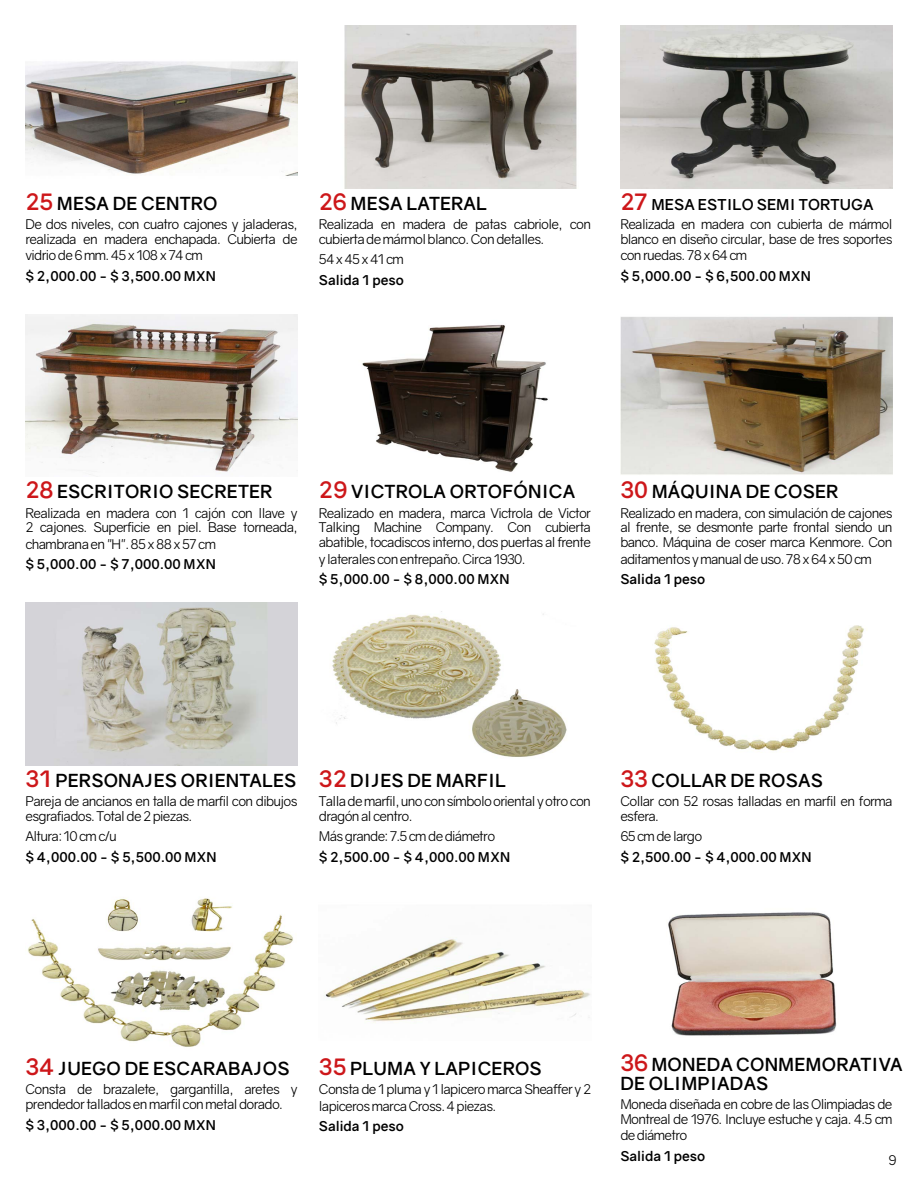
<style>
.page{position:relative;width:918px;height:1188px;background:#fff}
.page>*{position:absolute;margin:0;border:0;box-sizing:border-box;transform-origin:0 0}
.t1{font:700 18px/18.9px "Gravity";letter-spacing:.01em;color:#000}
.t2{font:700 15px "Gravity";letter-spacing:.01em;color:#000}
.t3{font:13.5px/15.6px "Gravity";letter-spacing:-.05em;color:#000;text-align:justify}
.t4{font:700 13.5px "Gravity";color:#000}
.s1{font-size:22.5px;color:#cd171a}
</style>
<div class="page">
<img style="left:26px;top:61px;width:272px;height:115px">
<img style="left:344px;top:26px;width:233px;height:162px">
<img style="left:620px;top:26px;width:272px;height:162px">
<img style="left:26px;top:314px;width:272px;height:161px">
<img style="left:362px;top:324px;width:186px;height:148px">
<img style="left:620px;top:316px;width:272px;height:159px">
<img style="left:26px;top:603px;width:272px;height:162px">
<img style="left:332px;top:611px;width:235px;height:146px">
<img style="left:654px;top:625px;width:210px;height:126px">
<img style="left:27px;top:898px;width:266px;height:149px">
<img style="left:324px;top:937px;width:267px;height:86px">
<img style="left:668px;top:912px;width:169px;height:124px">
<h1 class="t1" style="left:26px;top:194px;width:194px"><span class="s1">25</span> MESA DE CENTRO</h1>
<p class="t3" style="left:26px;top:216px;width:274px">De dos niveles, con cuatro cajones y jaladeras, realizada en madera enchapada. Cubierta de vidrio de 6 mm. 45 x 108 x 74 cm</p>
<p class="t4" style="left:26px;top:267px;width:192px">$ 2,000.00 - $ 3,500.00 MXN</p>
<h1 class="t1" style="left:319px;top:194px;width:170px"><span class="s1">26</span> MESA LATERAL</h1>
<p class="t3" style="left:319px;top:217px;width:274px;line-height:15px">Realizada en madera de patas cabriole, con cubierta de mármol blanco. Con detalles.</p>
<p class="t3" style="left:319px;top:252px;width:86px">54 x 45 x 41 cm</p>
<p class="t4" style="left:319px;top:272px;width:87px">Salida 1 peso</p>
<p class="t2" style="left:620px;top:195px;width:255px"><span class="s1">27</span> MESA ESTILO SEMI TORTUGA</p>
<p class="t3" style="left:620px;top:216px;width:274px">Realizada en madera con cubierta de mármol blanco en diseño circular, base de tres soportes con ruedas. 78 x 64 cm</p>
<p class="t4" style="left:620px;top:267px;width:192px">$ 5,000.00 - $ 6,500.00 MXN</p>
<h1 class="t1" style="left:26px;top:482px;width:248px"><span class="s1">28</span> ESCRITORIO SECRETER</h1>
<p class="t3" style="left:26px;top:505px;width:274px">Realizada en madera con 1 cajón con llave y 2 cajones. Superficie en piel. Base torneada, chambrana en "H". 85 x 88 x 57 cm</p>
<p class="t4" style="left:26px;top:556px;width:192px">$ 5,000.00 - $ 7,000.00 MXN</p>
<h1 class="t1" style="left:319px;top:482px;width:258px"><span class="s1">29</span> VICTROLA ORTOFÓNICA</h1>
<p class="t3" style="left:319px;top:505px;width:274px">Realizado en madera, marca Victrola de Victor Talking Machine Company. Con cubierta abatible, tocadiscos interno, dos puertas al frente y laterales con entrepaño. Circa 1930.</p>
<p class="t4" style="left:319px;top:571px;width:192px">$ 5,000.00 - $ 8,000.00 MXN</p>
<h1 class="t1" style="left:620px;top:482px;width:219px"><span class="s1">30</span> MÁQUINA DE COSER</h1>
<p class="t3" style="left:620px;top:505px;width:274px">Realizado en madera, con simulación de cajones al frente, se desmonte parte frontal siendo un banco. Máquina de coser marca Kenmore. Con aditamentos y manual de uso. 78 x 64 x 50 cm</p>
<p class="t4" style="left:620px;top:571px;width:87px">Salida 1 peso</p>
<h1 class="t1" style="left:26px;top:771px;width:272px"><span class="s1">31</span> PERSONAJES ORIENTALES</h1>
<p class="t3" style="left:26px;top:794px;width:274px;line-height:15px">Pareja de ancianos en talla de marfil con dibujos esgrafiados. Total de 2 piezas.</p>
<p class="t3" style="left:26px;top:829px;width:93px">Altura: 10 cm c/u</p>
<p class="t4" style="left:26px;top:849px;width:193px">$ 4,000.00 - $ 5,500.00 MXN</p>
<h1 class="t1" style="left:319px;top:771px;width:189px"><span class="s1">32</span> DIJES DE MARFIL</h1>
<p class="t3" style="left:319px;top:794px;width:274px;line-height:15px">Talla de marfil, uno con símbolo oriental y otro con dragón al centro.</p>
<p class="t3" style="left:319px;top:829px;width:178px">Más grande: 7.5 cm de diámetro</p>
<p class="t4" style="left:319px;top:849px;width:193px">$ 2,500.00 - $ 4,000.00 MXN</p>
<h1 class="t1" style="left:620px;top:771px;width:204px"><span class="s1">33</span> COLLAR DE ROSAS</h1>
<p class="t3" style="left:620px;top:794px;width:274px;line-height:15px">Collar con 52 rosas talladas en marfil en forma esfera.</p>
<p class="t3" style="left:620px;top:829px;width:83px">65 cm de largo</p>
<p class="t4" style="left:620px;top:849px;width:193px">$ 2,500.00 - $ 4,000.00 MXN</p>
<h1 class="t1" style="left:26px;top:1059px;width:266px"><span class="s1">34</span> JUEGO DE ESCARABAJOS</h1>
<p class="t3" style="left:26px;top:1082px;width:274px;line-height:15px">Consta de brazalete, gargantilla, aretes y prendedor tallados en marfil con metal dorado.</p>
<p class="t4" style="left:26px;top:1117px;width:192px">$ 3,000.00 - $ 5,000.00 MXN</p>
<h1 class="t1" style="left:319px;top:1059px;width:224px"><span class="s1">35</span> PLUMA Y LAPICEROS</h1>
<p class="t3" style="left:319px;top:1082px;width:274px;line-height:16.2px">Consta de 1 pluma y 1 lapicero marca Sheaffer y 2 lapiceros marca Cross. 4 piezas.</p>
<p class="t4" style="left:319px;top:1118px;width:87px">Salida 1 peso</p>
<h1 class="t1" style="left:620px;top:1055px;width:284px"><span class="s1">36</span> MONEDA CONMEMORATIVA<br>DE OLIMPIADAS</h1>
<p class="t3" style="left:620px;top:1097px;width:274px">Moneda diseñada en cobre de las Olimpiadas de Montreal de 1976. Incluye estuche y caja. 4.5 cm de diámetro</p>
<p class="t4" style="left:620px;top:1148px;width:87px">Salida 1 peso</p>
<p class="t3" style="left:888px;top:1153px;width:10px">9</p>
</div>
